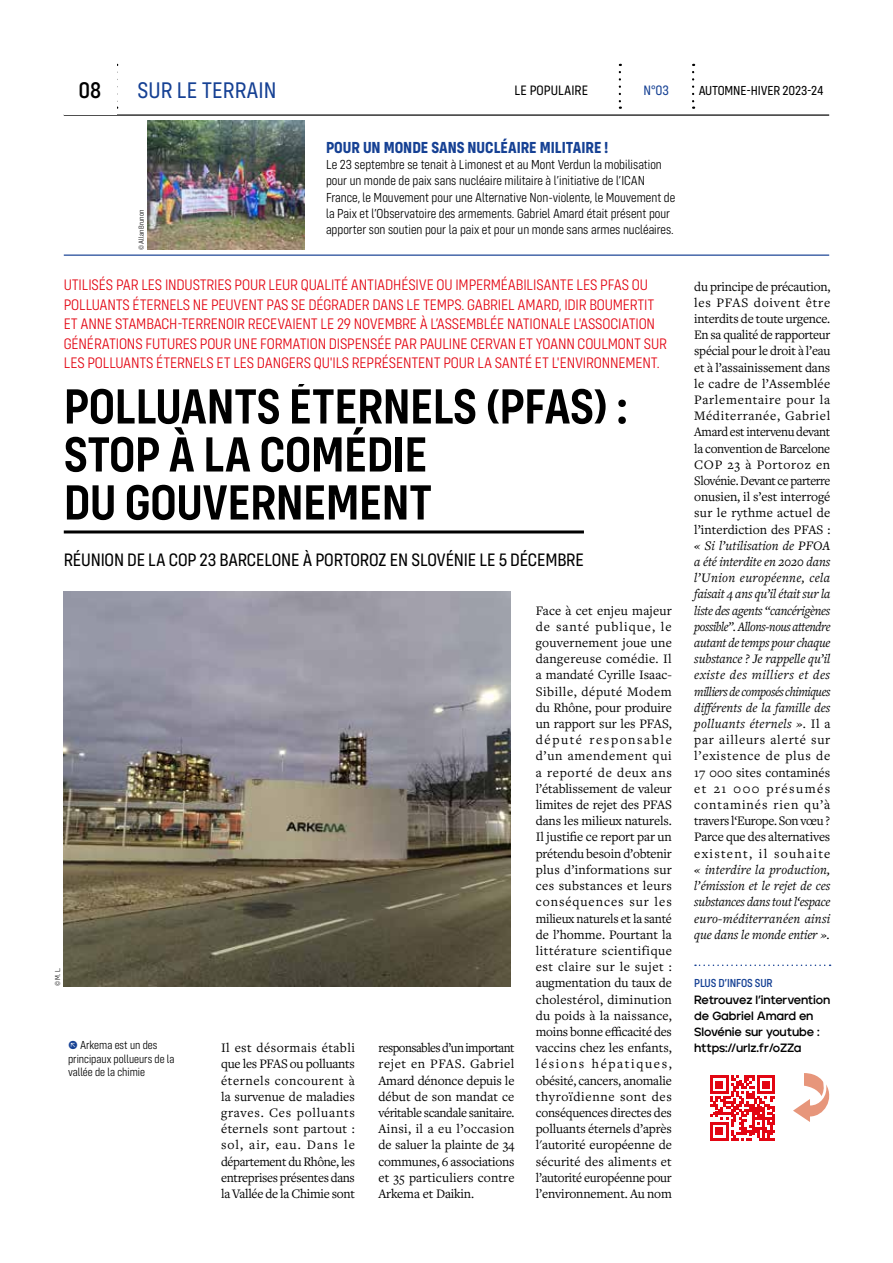
<style>
.page{position:relative;width:893px;height:1263px;background:#fff}
.page>*{position:absolute;margin:0;border:0;box-sizing:border-box;transform-origin:0 0}
.t1{font:600 51px/48px "Config Condensed";letter-spacing:-.01em;color:#000}
.t2{font:23.4px "Config Condensed";color:#164194}
.t3{font:500 23.4px "Config Condensed";color:#000}
.t4{font:18.6px "Config Condensed";letter-spacing:-.01em;color:#000}
.t5{font:700 16.5px "Config Condensed";color:#164194}
.t6{font:300 15.75px/19.5px "Config Condensed";letter-spacing:-.01em;color:#e30613}
.t7{font:14.1px "Config Condensed";color:#000}
.t8{font:14.1px "Config Condensed";color:#164194}
.t9{font:13.5px/16.2px "Freight Text Pro";letter-spacing:-.015em;color:#000;text-align:justify}
.t10{font:italic 13.5px/16.2px "Freight Text Pro";letter-spacing:.005em;color:#000;text-align:justify}
.t11{font:300 13.5px/16.2px "Config Condensed";color:#000}
.t12{font:13.5px/16.2px "Freight Text Pro";letter-spacing:-.015em;color:#000;text-align:justify;scale:.95 1}
.t13{font:13.5px "Config Condensed";letter-spacing:-.01em;color:#000}
.t14{font:700 12px/16.2px "Jeko";letter-spacing:-.01em;color:#000}
.t15{font:300 12px/13.5px "Config Condensed";color:#000}
.t16{font:500 12px "Config Condensed";letter-spacing:-.01em;color:#164194}
.t17{font:300 7.5px "Config Condensed";color:#000}
.s1{color:#164194}
.s2{font-style:normal}
</style>
<div class="page">
<img style="left:64px;top:591px;width:446px;height:395px">
<hr style="left:64px;top:114px;width:765px;height:2px;background:#000">
<svg style="left:619px;top:72px;width:2px;height:37px"></svg>
<svg style="left:692px;top:72px;width:2px;height:37px"></svg>
<hr style="left:64px;top:255px;width:765px;height:1px;background:#164194">
<hr style="left:64px;top:530px;width:520px;height:3px;background:#000">
<svg style="left:695px;top:964px;width:136px;height:2px"></svg>
<div style="left:64px;top:64px;width:52px;height:51px;background:#fff"></div>
<img style="left:147px;top:120px;width:158px;height:130px">
<svg style="left:710px;top:1075px;width:65px;height:65px"></svg>
<svg style="left:793px;top:1073px;width:37px;height:49px"></svg>
<h2 class="t3" style="left:79px;top:77px;width:24px">08</h2>
<h2 class="t2" style="left:137px;top:77px;width:141px">SUR LE TERRAIN</h2>
<p class="t7" style="left:515px;top:82px;width:75px">LE POPULAIRE</p>
<p class="t8" style="left:643px;top:82px;width:27px">N°03</p>
<p class="t13" style="left:699px;top:83px;width:126px">AUTOMNE-HIVER 2023-24</p>
<p class="t17" style="left:137px;top:250px;width:42px;rotate:-90deg">© Allan Brunon</p>
<p class="t5" style="left:326px;top:138px;width:284px">POUR UN MONDE SANS NUCLÉAIRE MILITAIRE !</p>
<p class="t11" style="left:326px;top:157px;width:351px">Le 23 septembre se tenait à Limonest et au Mont Verdun la mobilisation pour un monde de paix sans nucléaire militaire à l’initiative de l’ICAN France, le Mouvement pour une Alternative Non-violente, le Mouvement de la Paix et l’Observatoire des armements. Gabriel Amard était présent pour apporter son soutien pour la paix et pour un monde sans armes nucléaires.</p>
<p class="t6" style="left:64px;top:276px;width:605px">UTILISÉS PAR LES INDUSTRIES POUR LEUR QUALITÉ ANTIADHÉSIVE OU IMPERMÉABILISANTE LES PFAS OU POLLUANTS ÉTERNELS NE PEUVENT PAS SE DÉGRADER DANS LE TEMPS. GABRIEL AMARD, IDIR BOUMERTIT ET ANNE STAMBACH-TERRENOIR RECEVAIENT LE 29 NOVEMBRE À L’ASSEMBLÉE NATIONALE L'ASSOCIATION GÉNÉRATIONS FUTURES POUR UNE FORMATION DISPENSÉE PAR PAULINE CERVAN ET YOANN COULMONT SUR LES POLLUANTS ÉTERNELS ET LES DANGERS QU'ILS REPRÉSENTENT POUR LA SANTÉ ET L'ENVIRONNEMENT.</p>
<h1 class="t1" style="left:64px;top:382px;width:565px">POLLUANTS ÉTERNELS (PFAS) :<br>STOP À LA COMÉDIE<br>DU GOUVERNEMENT</h1>
<h3 class="t4" style="left:64px;top:550px;width:522px">RÉUNION DE LA COP 23 BARCELONE À PORTOROZ EN SLOVÉNIE LE 5 DÉCEMBRE</h3>
<p class="t9" style="left:536px;top:602px;width:138px">Face à cet enjeu majeur de santé publique, le gouvernement joue une dangereuse comédie. Il a mandaté Cyrille Isaac-Sibille, député Modem du Rhône, pour produire un rapport sur les PFAS, député responsable d’un amendement qui a reporté de deux ans l’établissement de valeur limites de rejet des PFAS dans les milieux naturels.<br>Il justifie ce report par un prétendu besoin d’obtenir plus d’informations sur ces substances et leurs conséquences sur les milieux naturels et la santé de l’homme. Pourtant la littérature scientifique est claire sur le sujet : augmentation du taux de cholestérol, diminution du poids à la naissance, moins bonne efficacité des vaccins chez les enfants, lésions hépatiques, obésité, cancers, anomalie thyroïdienne sont des conséquences directes des polluants éternels d’après l'autorité européenne de sécurité des aliments et l’autorité européenne pour l’environnement. Au nom</p>
<p class="t17" style="left:54px;top:986px;width:21px;rotate:-90deg">© M. L.</p>
<p class="t15" style="left:68px;top:1039px;width:108px"><span class="s1">↖</span> Arkema est un des principaux pollueurs de la vallée de la chimie</p>
<p class="t9" style="left:221px;top:1039px;width:135px">Il est désormais établi que les PFAS ou polluants éternels concourent à la survenue de maladies graves. Ces polluants éternels sont partout : sol, air, eau. Dans le département du Rhône, les entreprises présentes dans la Vallée de la Chimie sont</p>
<p class="t12" style="left:378px;top:1039px;width:145px">responsables d’un important rejet en PFAS. Gabriel Amard dénonce depuis le début de son mandat ce véritable scandale sanitaire.<br>Ainsi, il a eu l’occasion de saluer la plainte de 34 communes, 6 associations et 35 particuliers contre Arkema et Daikin.</p>
<p class="t9" style="left:694px;top:278px;width:138px">du principe de précaution, les PFAS doivent être interdits de toute urgence.<br>En sa qualité de rapporteur spécial pour le droit à l’eau et à l’assainissement dans le cadre de l’Assemblée Parlementaire pour la Méditerranée, Gabriel Amard est intervenu devant la convention de Barcelone COP 23 à Portoroz en Slovénie. Devant ce parterre onusien, il s’est interrogé sur le rythme actuel de l’interdiction des PFAS :</p>
<p class="t10" style="left:694px;top:537px;width:138px">« Si l’utilisation de PFOA a été interdite en 2020 dans l’Union européenne, cela faisait 4 ans qu’il était sur la liste des agents “cancérigènes possible”. Allons-nous attendre autant de temps pour chaque substance ? Je rappelle qu’il existe des milliers et des milliers de composés chimiques différents de la famille des polluants éternels ». <span class="s2">Il a par ailleurs alerté sur l’existence de plus de 17 000 sites contaminés et 21 000 présumés contaminés rien qu’à travers l‘Europe. Son vœu ?<br>Parce que des alternatives existent, il souhaite</span></p>
<p class="t10" style="left:694px;top:861px;width:138px">« interdire la production, l’émission et le rejet de ces substances dans tout l‘espace euro-méditerranéen ainsi que dans le monde entier ».</p>
<p class="t16" style="left:694px;top:976px;width:80px">PLUS D’INFOS SUR</p>
<p class="t14" style="left:694px;top:991px;width:137px">Retrouvez l’intervention de Gabriel Amard en<br>Slovénie sur youtube : https://urlz.fr/oZZa</p>
</div>
